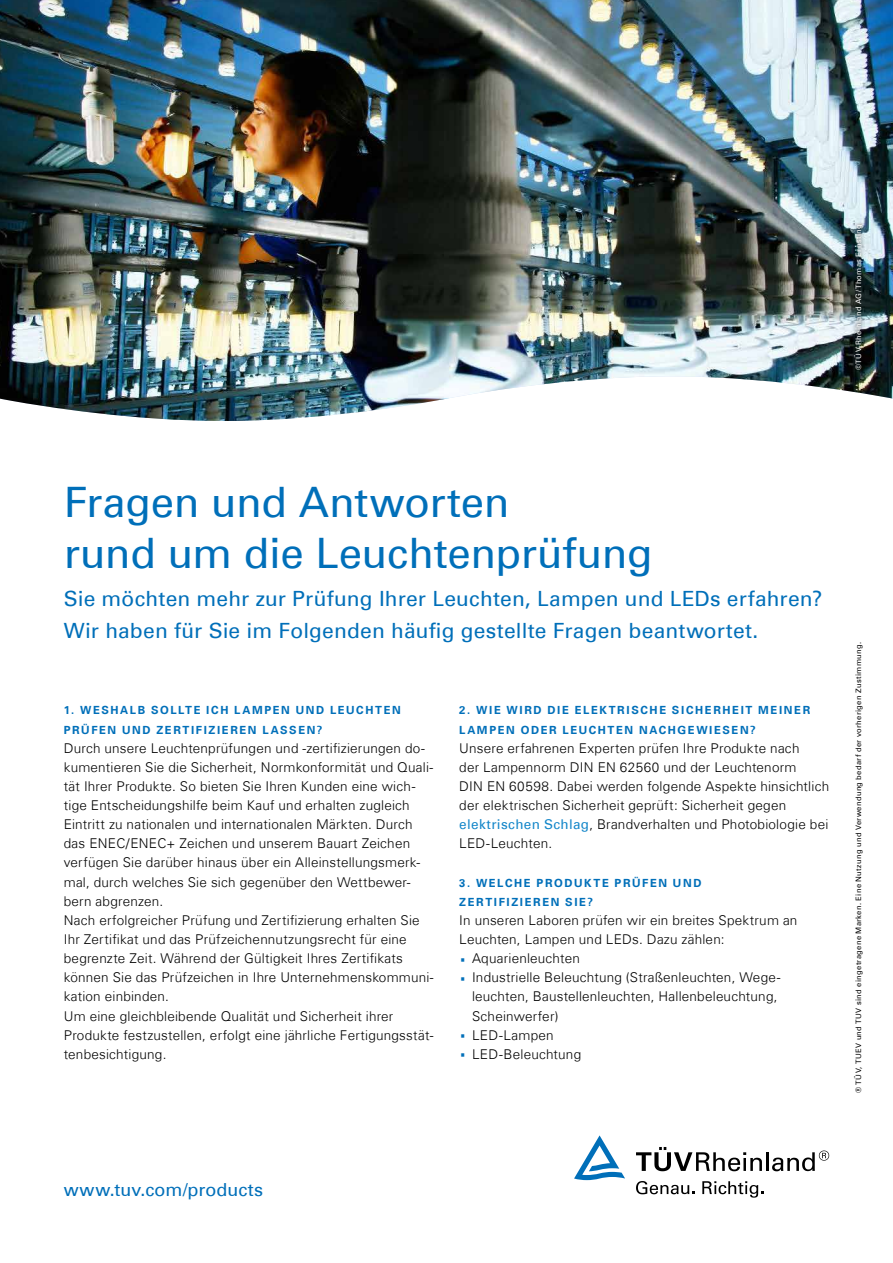
<style>
.page{position:relative;width:893px;height:1263px;background:#fff}
.page>*{position:absolute;margin:0;border:0;box-sizing:border-box;transform-origin:0 0}
.t1{font:42px/51px "Univers Com 55 Roman";letter-spacing:-.005em;color:#006fb9}
.t2{font:21px/32px "Univers Com 55 Roman";letter-spacing:.01em;color:#006fb9}
.t3{font:18px "Univers Com 55 Roman";color:#006fb9}
.t4{font:300 13.5px/19.2px "Univers Com 45";letter-spacing:.015em;color:#000}
.t5{font:700 11.25px/19.2px "Univers Com 65";letter-spacing:.145em;color:#006fb9}
.t6{font:7.5px "Univers Com 55 Roman";letter-spacing:.05em;color:#000}
.t7{font:7.5px "Univers Com 55 Roman";letter-spacing:.045em;color:#fff}
.s1{font-family:"Univers Com 55 Roman";font-weight:400;color:#1386c9}
.s2{font-family:"Univers Com 55 Roman";font-weight:400;font-size:27px;color:#006fb9}
</style>
<div class="page">
<svg style="left:636px;top:1147px;width:126px;height:24px"></svg>
<hr style="left:766px;top:1152px;width:3px;height:19px;background:#000">
<svg style="left:772px;top:1150px;width:57px;height:21px"></svg>
<svg style="left:636px;top:1181px;width:58px;height:13px"></svg>
<svg style="left:702px;top:1181px;width:61px;height:16px"></svg>
<svg style="left:574px;top:1135px;width:51px;height:45px"></svg>
<img style="left:0;top:0;width:893px;height:421px">
<img style="left:850px;top:220px;width:17px;height:154px">
<p class="t7" style="left:854px;top:370px;width:147px;rotate:-90deg">©TÜV Rheinland AG/Thomas Ernsting</p>
<h1 class="t1" style="left:64px;top:476px;width:590px">Fragen und Antworten<br>rund um die Leuchtenprüfung</h1>
<h2 class="t2" style="left:64px;top:583px;width:760px">Sie möchten mehr zur Prüfung Ihrer Leuchten, Lampen und LEDs erfahren?<br>Wir haben für Sie im Folgenden häufig gestellte Fragen beantwortet.</h2>
<p class="t5" style="left:64px;top:701px;width:338px">1. WESHALB SOLLTE ICH LAMPEN UND LEUCHTEN<br>PRÜFEN UND ZERTIFIZIEREN LASSEN?</p>
<p class="t4" style="left:64px;top:738px;width:371px">Durch unsere Leuchtenprüfungen und -zertifizierungen do&shy;kumentieren Sie die Sicherheit, Normkonformität und Quali&shy;tät Ihrer Produkte. So bieten Sie Ihren Kunden eine wich&shy;tige Entscheidungshilfe beim Kauf und erhalten zugleich Eintritt zu nationalen und internationalen Märkten. Durch das ENEC/ENEC+ Zeichen und unserem Bauart Zeichen verfügen Sie darüber hinaus über ein Alleinstellungsmerk&shy;mal, durch welches Sie sich gegenüber den Wettbewer&shy;bern abgrenzen.<br>Nach erfolgreicher Prüfung und Zertifizierung erhalten Sie Ihr Zertifikat und das Prüfzeichennutzungsrecht für eine begrenzte Zeit. Während der Gültigkeit Ihres Zertifikats können Sie das Prüfzeichen in Ihre Unternehmenskommuni&shy;kation einbinden.<br>Um eine gleichbleibende Qualität und Sicherheit ihrer Produkte festzustellen, erfolgt eine jährliche Fertigungsstät&shy;tenbesichtigung.</p>
<p class="t5" style="left:459px;top:701px;width:352px">2. WIE WIRD DIE ELEKTRISCHE SICHERHEIT MEINER<br>LAMPEN ODER LEUCHTEN NACHGEWIESEN?</p>
<p class="t4" style="left:459px;top:738px;width:371px">Unsere erfahrenen Experten prüfen Ihre Produkte nach<br>der Lampennorm DIN EN 62560 und der Leuchtenorm<br>DIN EN 60598. Dabei werden folgende Aspekte hinsichtlich der elektrischen Sicherheit geprüft: Sicherheit gegen <span class="s1">elektrischen Schlag</span>, Brandverhalten und Photobiologie bei LED-Leuchten.</p>
<p class="t5" style="left:459px;top:873px;width:244px">3. WELCHE PRODUKTE PRÜFEN UND<br>ZERTIFIZIEREN SIE?</p>
<p class="t4" style="left:459px;top:910px;width:340px">In unseren Laboren prüfen wir ein breites Spektrum an Leuchten, Lampen und LEDs. Dazu zählen:<br><span class="s2">·</span> Aquarienleuchten<br><span class="s2">·</span> Industrielle Beleuchtung (Straßenleuchten, Wege-</p>
<p class="t4" style="left:472px;top:987px;width:307px">leuchten, Baustellenleuchten, Hallenbeleuchtung,</p>
<p class="t4" style="left:472px;top:1006px;width:88px">Scheinwerfer)</p>
<p class="t4" style="left:459px;top:1025px;width:96px"><span class="s2">·</span> LED-Lampen</p>
<p class="t4" style="left:459px;top:1044px;width:123px"><span class="s2">·</span> LED-Beleuchtung</p>
<p class="t6" style="left:854px;top:1093px;width:452px;rotate:-90deg">® TÜV, TUEV und TUV sind eingetragene Marken. Eine Nutzung und Verwendung bedarf der vorherigen Zustimmung.</p>
<h3 class="t3" style="left:64px;top:1178px;width:201px">www.tuv.com/products</h3>
</div>
